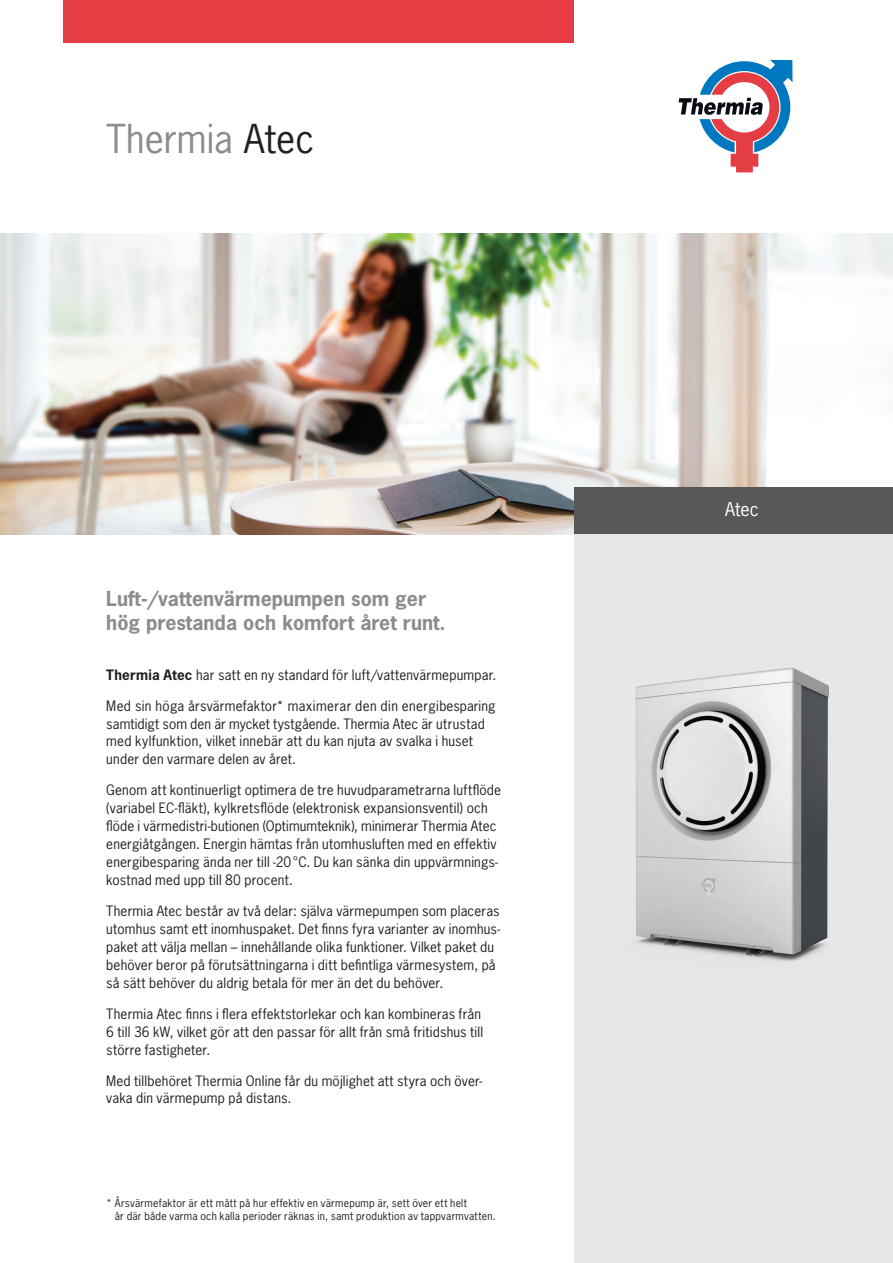
<style>
.page{position:relative;width:893px;height:1263px;background:#fff}
.page>*{position:absolute;margin:0;border:0;box-sizing:border-box;transform-origin:0 0}
.t1{font:37.5px "News Gothic Std";color:#8a8c8f}
.t2{font:700 19.5px/24px "News Gothic Std";color:#8a8c8f}
.t3{font:18px "News Gothic Std";color:#fff}
.t4{font:13.5px/18px "News Gothic Std";letter-spacing:.015em;color:#231f20}
.t5{font:10.5px/13.5px "News Gothic Std";letter-spacing:.025em;color:#231f20}
.s1{color:#231f20}
.s2{font-weight:700}
</style>
<div class="page">
<div style="left:64px;top:0;width:510px;height:43px;background:#e43e44"></div>
<svg style="left:679px;top:60px;width:113px;height:112px"></svg>
<img style="left:0;top:234px;width:893px;height:300px">
<div style="left:574px;top:534px;width:319px;height:729px;background:#e6e7e9"></div>
<div style="left:574px;top:487px;width:319px;height:47px;background:#57585a"></div>
<img style="left:635px;top:667px;width:194px;height:295px">
<h1 class="t1" style="left:106px;top:114px;width:210px">Thermia <span class="s1">Atec</span></h1>
<h2 class="t2" style="left:106px;top:586px;width:341px">Luft-/vattenvärmepumpen som ger hög prestanda och komfort året runt.</h2>
<p class="t4" style="left:106px;top:665px;width:392px"><span class="s2">Thermia Atec</span> har satt en ny standard för luft/vattenvärmepumpar.</p>
<p class="t4" style="left:106px;top:696px;width:391px">Med sin höga årsvärmefaktor* maximerar den din energibesparing samtidigt som den är mycket tystgående. Thermia Atec är utrustad med kylfunktion, vilket innebär att du kan njuta av svalka i huset under den varmare delen av året.</p>
<p class="t4" style="left:106px;top:781px;width:396px">Genom att kontinuerligt optimera de tre huvudparametrarna luftflöde (variabel EC-fläkt), kylkretsflöde (elektronisk expansionsventil) och flöde i värmedistri-butionen (Optimumteknik), minimerar Thermia Atec energiåtgången. Energin hämtas från utomhusluften med en effektiv energibesparing ända ner till -20°C. Du kan sänka din uppvärmnings&shy;kostnad med upp till 80 procent.</p>
<p class="t4" style="left:106px;top:902px;width:395px">Thermia Atec består av två delar: själva värmepumpen som placeras utomhus samt ett inomhuspaket. Det finns fyra varianter av inomhus&shy;paket att välja mellan – innehållande olika funktioner. Vilket paket du behöver beror på förutsättningarna i ditt befintliga värmesystem, på så sätt behöver du aldrig betala för mer än det du behöver.</p>
<p class="t4" style="left:106px;top:1004px;width:378px">Thermia Atec finns i flera effektstorlekar och kan kombineras från<br>6 till 36 kW, vilket gör att den passar för allt från små fritidshus till större fastigheter.</p>
<p class="t4" style="left:106px;top:1071px;width:377px">Med tillbehöret Thermia Online får du möjlighet att styra och över&shy;vaka din värmepump på distans.</p>
<p class="t5" style="left:115px;top:1196px;width:382px;text-indent:-9px">* Årsvärmefaktor är ett mått på hur effektiv en värmepump är, sett över ett helt<br>år där både varma och kalla perioder räknas in, samt produktion av tappvarmvatten.</p>
<h3 class="t3" style="left:725px;top:497px;width:35px">Atec</h3>
</div>
